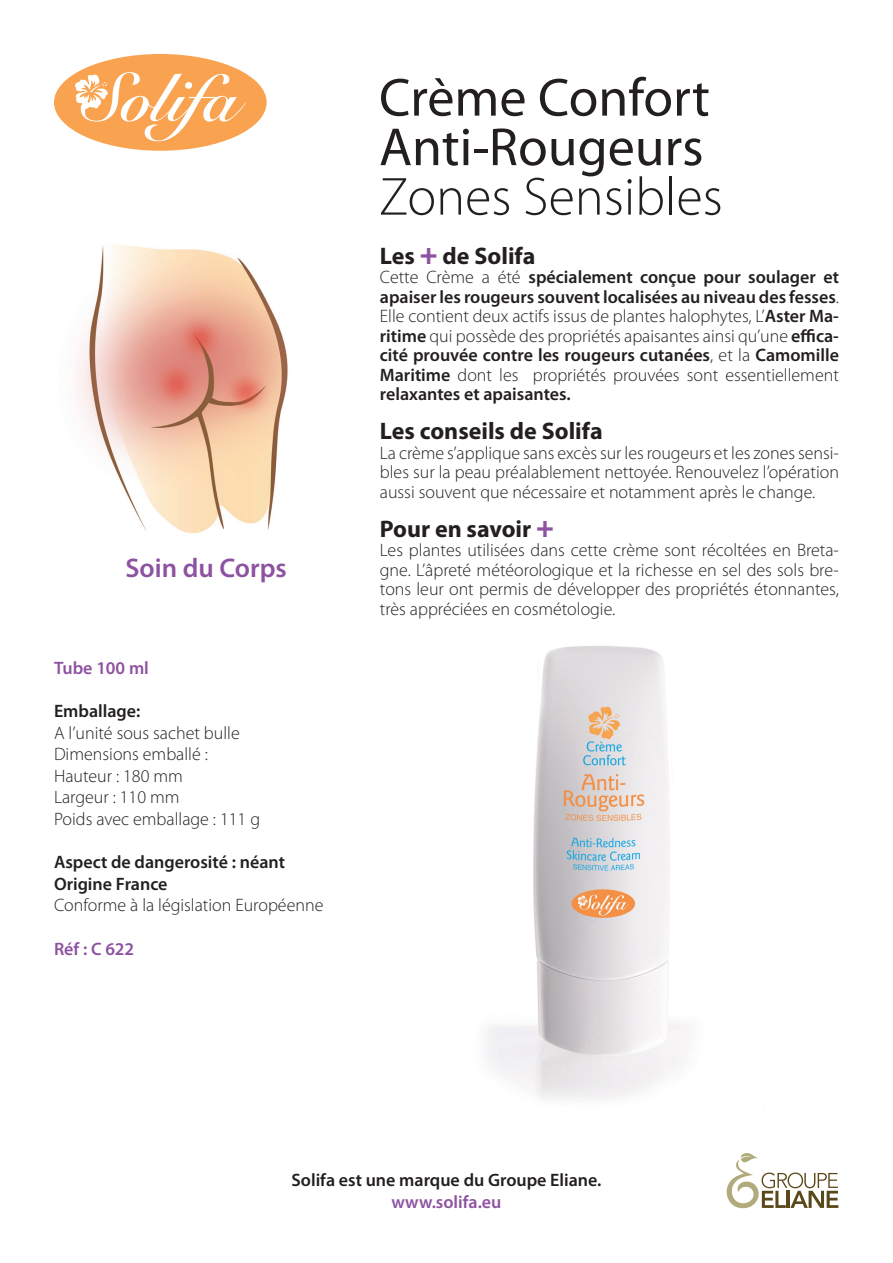
<style>
.page{position:relative;width:893px;height:1263px;background:#fff}
.page>*{position:absolute;margin:0;border:0;box-sizing:border-box;transform-origin:0 0}
.t1{font:54px/49.5px "Myriad Pro";color:#231f20}
.t2{font:300 54px "Myriad Pro";color:#231f20}
.t3{font:600 27px "Myriad Pro";color:#8d52a1}
.t4{font:700 24px "Myriad Pro";color:#231f20}
.t5{font:300 18px/19.5px "Myriad Pro";color:#231f20;text-align:justify}
.t6{font:600 18px/19.5px "Myriad Pro";color:#231f20;text-align:justify}
.t7{font:600 18px "Myriad Pro";color:#8d52a1}
.s1{font-weight:900;font-size:30px;color:#8d52a1}
.s2{font-weight:300}
</style>
<div class="page">
<div style="left:54px;top:54px;width:213px;height:97px;background:#f9a350;border-radius:50%"></div>
<svg style="left:75px;top:72px;width:171px;height:69px"></svg>
<img style="left:76px;top:245px;width:212px;height:289px">
<svg style="left:726px;top:1153px;width:112px;height:55px"></svg>
<img style="left:486px;top:646px;width:204px;height:455px">
<h2 class="t3" style="left:125px;top:551px;width:163px">Soin du Corps</h2>
<p class="t7" style="left:54px;top:656px;width:96px">Tube 100 ml</p>
<p class="t6" style="left:54px;top:701px;width:88px">Emballage:</p>
<p class="t5" style="left:54px;top:721px;width:208px;line-height:21.6px;text-align:left">A l’unité sous sachet bulle<br>Dimensions emballé :<br>Hauteur : 180 mm<br>Largeur : 110 mm<br>Poids avec emballage : 111 g</p>
<p class="t6" style="left:54px;top:851px;width:233px;line-height:21.6px">Aspect de dangerosité : néant<br>Origine France</p>
<p class="t5" style="left:54px;top:895px;width:271px">Conforme à la législation Européenne</p>
<p class="t7" style="left:54px;top:937px;width:82px">Réf : C 622</p>
<h1 class="t1" style="left:379px;top:72px;width:332px">Crème Confort<br>Anti-Rougeurs</h1>
<h1 class="t2" style="left:379px;top:164px;width:345px">Zones Sensibles</h1>
<h3 class="t4" style="left:380px;top:240px;width:157px">Les <span class="s1">+</span> de Solifa</h3>
<p class="t6" style="left:380px;top:267px;width:461px"><span class="s2">Cette Crème a été</span> spécialement conçue pour soulager et apaiser les rougeurs souvent localisées au niveau des fesses<span class="s2">.<br>Elle contient deux actifs issus de plantes halophytes, L’</span>Aster Ma&shy;ritime <span class="s2">qui possède des propriétés apaisantes ainsi qu’une</span> effica&shy;cité prouvée contre les rougeurs cutanées<span class="s2">, et la</span> Camomille Maritime <span class="s2">dont les propriétés prouvées sont essentiellement </span>relaxantes et apaisantes.</p>
<h3 class="t4" style="left:380px;top:415px;width:224px">Les conseils de Solifa</h3>
<p class="t5" style="left:380px;top:443px;width:461px">La crème s’applique sans excès sur les rougeurs et les zones sensi&shy;bles sur la peau préalablement nettoyée. Renouvelez l’opération aussi souvent que nécessaire et notamment après le change.</p>
<h3 class="t4" style="left:380px;top:513px;width:176px">Pour en savoir <span class="s1">+</span></h3>
<p class="t5" style="left:380px;top:540px;width:461px">Les plantes utilisées dans cette crème sont récoltées en Breta&shy;gne. L’âpreté météorologique et la richesse en sel des sols bre&shy;tons leur ont permis de développer des propriétés étonnantes, très appréciées en cosmétologie.</p>
<p class="t6" style="left:291px;top:1170px;width:312px">Solifa est une marque du Groupe Eliane.</p>
<p class="t7" style="left:391px;top:1190px;width:112px">www.solifa.eu</p>
</div>
